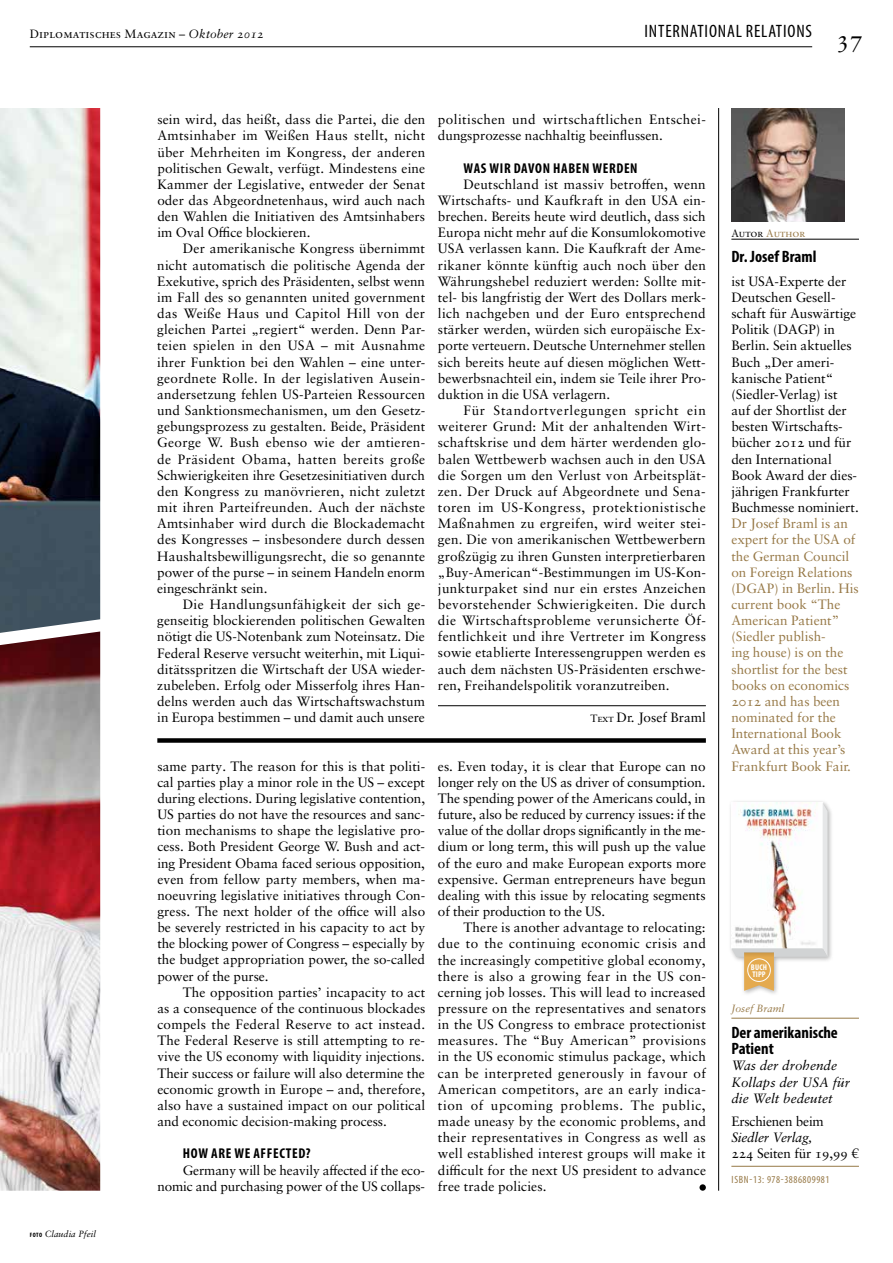
<style>
.page{position:relative;width:893px;height:1263px;background:#fff}
.page>*{position:absolute;margin:0;border:0;box-sizing:border-box;transform-origin:0 0}
.t1{font:24px "Sabon LT Pro";color:#000}
.t2{font:condensed 18px "Myriad Pro";letter-spacing:.045em;color:#000}
.t3{font:700 condensed 16.5px/16.2px "Myriad Pro";color:#000}
.t4{font:700 condensed 14.25px "Myriad Pro";letter-spacing:.045em;color:#000}
.t5{font:13.5px/16.2px "Sabon LT Pro";letter-spacing:.005em;color:#000;text-align:justify}
.t6{font:13.5px/16.2px "Sabon LT Pro";color:#977947}
.t7{font:italic 13.5px/16.2px "Sabon LT Pro";color:#000}
.t8{font:12px "Sabon LT Pro";letter-spacing:.005em;color:#000}
.t9{font:condensed 10.5px "Myriad Pro";letter-spacing:.05em;color:#977947}
.t10{font:10.5px "Sabon LT Pro";color:#977947}
.t11{font:italic 10.5px "Sabon LT Pro";color:#977947}
.t12{font:italic 9px "Sabon LT Pro";letter-spacing:.005em;color:#000}
.t13{font:700 condensed 8.25px/7.2px "Myriad Pro";letter-spacing:.025em;color:#fff}
.t14{font:700 condensed 6.3px "Myriad Pro";color:#000}
.s1{font-style:italic}
.s2{font-size:10.5px}
.s3{color:#000}
</style>
<div class="page">
<hr style="left:30px;top:47px;width:782px;height:1px;background:#000">
<div style="left:157px;top:738px;width:549px;height:5px;background:#000"></div>
<img style="left:731px;top:108px;width:113px;height:113px">
<hr style="left:731px;top:239px;width:128px;height:1px;background:#000">
<hr style="left:718px;top:108px;width:1px;height:1083px;background:#000">
<hr style="left:438px;top:705px;width:268px;height:1px;background:#000">
<hr style="left:731px;top:1018px;width:128px;height:1px;background:#977947">
<hr style="left:731px;top:1166px;width:128px;height:1px;background:#977947">
<div style="left:728px;top:800px;width:105px;height:196px;background:#000;opacity:.3"></div>
<svg style="left:731px;top:803px;width:96px;height:188px"></svg>
<div style="left:744px;top:952px;width:30px;height:5px;background:#d49e49"></div>
<div style="left:747px;top:958px;width:24px;height:24px;border:1px solid #fff;border-radius:50%"></div>
<svg style="left:699px;top:1184px;width:7px;height:7px"></svg>
<img style="left:0;top:633px;width:100px;height:558px">
<img style="left:0;top:108px;width:100px;height:525px">
<p class="t8" style="left:30px;top:26px;width:236px">Diplomatisches Magazin – <span class="s1">Oktober 2012</span></p>
<h2 class="t2" style="left:645px;top:21px;width:168px">INTERNATIONAL RELATIONS</h2>
<h1 class="t1" style="left:836px;top:23px;width:28px">37</h1>
<p class="t14" style="left:30px;top:1231px;width:4px">FOTO</p>
<p class="t12" style="left:45px;top:1228px;width:53px">Claudia Pfeil</p>
<p class="t5" style="left:157px;top:111px;width:270px">sein wird, das heißt, dass die Partei, die den Amtsinhaber im Weißen Haus stellt, nicht über Mehrheiten im Kongress, der anderen politischen Gewalt, verfügt. Mindestens eine Kammer der Legislative, entweder der Senat oder das Abgeordnetenhaus, wird auch nach den Wahlen die Initiativen des Amtsinhabers im Oval Office blockieren.</p>
<p class="t5" style="left:157px;top:240px;width:270px;text-indent:26px">Der amerikanische Kongress übernimmt nicht automatisch die politische Agenda der Exekutive, sprich des Präsidenten, selbst wenn im Fall des so genannten united government das Weiße Haus und Capitol Hill von der gleichen Partei „regiert“ werden. Denn Par&shy;teien spielen in den USA – mit Ausnahme ihrer Funktion bei den Wahlen – eine unter&shy;geordnete Rolle. In der legislativen Ausein&shy;andersetzung fehlen US-Parteien Ressourcen und Sanktionsmechanismen, um den Gesetz&shy;gebungsprozess zu gestalten. Beide, Präsident George W. Bush ebenso wie der amtieren&shy;de Präsident Obama, hatten bereits große Schwierigkeiten ihre Gesetzesinitiativen durch den Kongress zu manövrieren, nicht zuletzt mit ihren Parteifreunden. Auch der nächste Amtsinhaber wird durch die Blockademacht des Kongresses – insbesondere durch dessen Haushaltsbewilligungsrecht, die so genannte power of the purse – in seinem Handeln enorm eingeschränkt sein.</p>
<p class="t5" style="left:157px;top:596px;width:270px;text-indent:26px">Die Handlungsunfähigkeit der sich ge&shy;genseitig blockierenden politischen Gewalten nötigt die US-Notenbank zum Noteinsatz. Die Federal Reserve versucht weiterhin, mit Liqui&shy;ditätsspritzen die Wirtschaft der USA wieder&shy;zubeleben. Erfolg oder Misserfolg ihres Han&shy;delns werden auch das Wirtschaftswachstum in Europa bestimmen – und damit auch unsere</p>
<p class="t5" style="left:438px;top:111px;width:269px">politischen und wirtschaftlichen Entschei&shy;dungsprozesse nachhaltig beeinflussen.</p>
<p class="t4" style="left:464px;top:159px;width:175px">WAS WIR DAVON HABEN WERDEN</p>
<p class="t5" style="left:438px;top:176px;width:270px;text-indent:26px">Deutschland ist massiv betroffen, wenn Wirtschafts- und Kaufkraft in den USA ein&shy;brechen. Bereits heute wird deutlich, dass sich Europa nicht mehr auf die Konsumlokomotive USA verlassen kann. Die Kaufkraft der Ame&shy;rikaner könnte künftig auch noch über den Währungshebel reduziert werden: Sollte mit&shy;tel- bis langfristig der Wert des Dollars merk&shy;lich nachgeben und der Euro entsprechend stärker werden, würden sich europäische Ex&shy;porte verteuern. Deutsche Unternehmer stellen sich bereits heute auf diesen möglichen Wett&shy;bewerbsnachteil ein, indem sie Teile ihrer Pro&shy;duktion in die USA verlagern.</p>
<p class="t5" style="left:438px;top:402px;width:270px;text-indent:26px">Für Standortverlegungen spricht ein weiterer Grund: Mit der anhaltenden Wirt&shy;schaftskrise und dem härter werdenden glo&shy;balen Wettbewerb wachsen auch in den USA die Sorgen um den Verlust von Arbeitsplät&shy;zen. Der Druck auf Abgeordnete und Sena&shy;toren im US-Kongress, protektionistische Maßnahmen zu ergreifen, wird weiter stei&shy;gen. Die von amerikanischen Wettbewerbern großzügig zu ihren Gunsten interpretierbaren „Buy-American“-Bestimmungen im US-Kon&shy;junkturpaket sind nur ein erstes Anzeichen bevorstehender Schwierigkeiten. Die durch die Wirtschaftsprobleme verunsicherte Öf&shy;fentlichkeit und ihre Vertreter im Kongress sowie etablierte Interessengruppen werden es auch dem nächsten US-Präsidenten erschwe&shy;ren, Freihandelspolitik voranzutreiben.</p>
<p class="t5" style="left:590px;top:709px;width:117px"><span class="s2">Text</span> Dr. Josef Braml</p>
<p class="t5" style="left:157px;top:757px;width:270px">same party. The reason for this is that politi&shy;cal parties play a minor role in the US – except during elections. During legislative contention, US parties do not have the resources and sanc&shy;tion mechanisms to shape the legislative pro&shy;cess. Both President George W. Bush and act&shy;ing President Obama faced serious opposition, even from fellow party members, when ma&shy;noeuvring legislative initiatives through Con&shy;gress. The next holder of the office will also be severely restricted in his capacity to act by the blocking power of Congress – especially by the budget appropriation power, the so-called power of the purse.</p>
<p class="t5" style="left:157px;top:984px;width:270px;text-indent:26px">The opposition parties’ incapacity to act as a consequence of the continuous blockades compels the Federal Reserve to act instead.<br>The Federal Reserve is still attempting to re&shy;vive the US economy with liquidity injections.<br>Their success or failure will also determine the economic growth in Europe – and, therefore, also have a sustained impact on our political and economic decision-making process.</p>
<p class="t4" style="left:183px;top:1145px;width:129px">HOW ARE WE AFFECTED?</p>
<p class="t5" style="left:157px;top:1161px;width:269px;text-align:right">Germany will be heavily affected if the eco&shy;nomic and purchasing power of the US collaps-</p>
<p class="t5" style="left:438px;top:757px;width:270px">es. Even today, it is clear that Europe can no longer rely on the US as driver of consumption.<br>The spending power of the Americans could, in future, also be reduced by currency issues: if the value of the dollar drops significantly in the me&shy;dium or long term, this will push up the value of the euro and make European exports more expensive. German entrepreneurs have begun dealing with this issue by relocating segments of their production to the US.</p>
<p class="t5" style="left:438px;top:919px;width:270px;text-indent:26px">There is another advantage to relocating: due to the continuing economic crisis and the increasingly competitive global economy, there is also a growing fear in the US con&shy;cerning job losses. This will lead to increased pressure on the representatives and senators in the US Congress to embrace protectionist measures. The “Buy American” provisions in the US economic stimulus package, which can be interpreted generously in favour of American competitors, are an early indica&shy;tion of upcoming problems. The public, made uneasy by the economic problems, and their representatives in Congress as well as well established interest groups will make it difficult for the next US president to advance free trade policies.</p>
<p class="t10" style="left:731px;top:227px;width:75px"><span class="s3">Autor</span> Author</p>
<p class="t3" style="left:731px;top:248px;width:87px">DR. JOSEF BRAML</p>
<p class="t5" style="left:731px;top:273px;width:129px;text-align:left">ist USA-Experte der<br>Deutschen Gesell&shy;schaft für Auswärtige<br>Politik (DAGP) in<br>Berlin. Sein aktuelles<br>Buch „Der ameri&shy;kanische Patient“ (Siedler-Verlag) ist auf der Shortlist der besten Wirtschafts&shy;bücher 2012 und für den International<br>Book Award der dies&shy;jährigen Frankfurter<br>Buchmesse nominiert.</p>
<p class="t6" style="left:731px;top:515px;width:129px">Dr Josef Braml is an expert for the USA of the German Council on Foreign Relations (DGAP) in Berlin. His current book “The<br>American Patient” (Siedler publish-<br>ing house) is on the shortlist for the best books on economics<br>2012 and has been nominated for the<br>International Book<br>Award at this year’s<br>Frankfurt Book Fair.</p>
<p class="t13" style="left:751px;top:963px;width:16px">BUCH<br>TIPP</p>
<p class="t11" style="left:731px;top:1002px;width:55px">Josef Braml</p>
<p class="t3" style="left:731px;top:1024px;width:108px">DER AMERIKANISCHE<br>PATIENT</p>
<p class="t7" style="left:731px;top:1057px;width:120px">Was der drohende<br>Kollaps der USA für die Welt bedeutet</p>
<p class="t5" style="left:731px;top:1113px;width:94px">Erschienen beim</p>
<p class="t7" style="left:731px;top:1129px;width:82px">Siedler Verlag,</p>
<p class="t5" style="left:731px;top:1145px;width:129px">224 Seiten für 19,99 €</p>
<p class="t9" style="left:731px;top:1173px;width:100px">ISBN-13: 978-3886809981</p>
</div>
